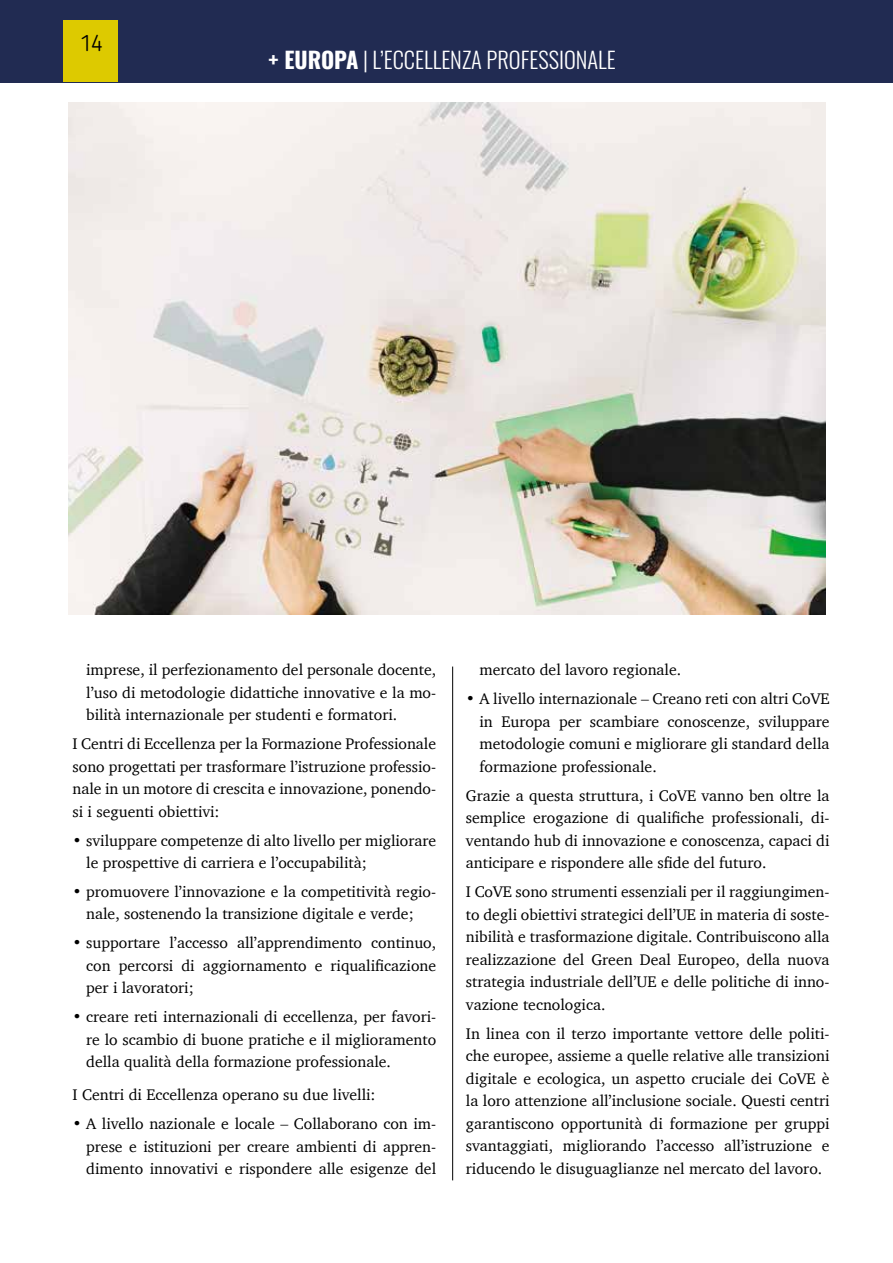
<style>
.page{position:relative;width:893px;height:1263px;background:#fff}
.page>*{position:absolute;margin:0;border:0;box-sizing:border-box;transform-origin:0 0}
.t1{font:22.5px "Oswald";color:#fff}
.t2{font:300 22.5px "Blogger Sans";color:#000}
.t3{font:15.75px/22.5px "Charter";color:#000;text-align:justify}
</style>
<div class="page">
<div style="left:0;top:0;width:893px;height:82px;background:#212b52"></div>
<div style="left:64px;top:21px;width:54px;height:61px;background:#ddca00"></div>
<img style="left:69px;top:102px;width:757px;height:512px">
<hr style="left:452px;top:666px;width:1px;height:514px;background:#000">
<h1 class="t2" style="left:80px;top:29px;width:24px">14</h1>
<h1 class="t1" style="left:269px;top:39px;width:349px">+ EUROPA | L’ECCELLENZA PROFESSIONALE</h1>
<p class="t3" style="left:86px;top:658px;width:351px">imprese, il perfezionamento del personale docente, l’uso di metodologie didattiche innovative e la mo&shy;bilità internazionale per studenti e formatori.</p>
<p class="t3" style="left:73px;top:732px;width:365px">I Centri di Eccellenza per la Formazione Professionale sono progettati per trasformare l’istruzione professio&shy;nale in un motore di crescita e innovazione, ponendo&shy;si i seguenti obiettivi:</p>
<p class="t3" style="left:86px;top:829px;width:351px;text-indent:-14px">• sviluppare competenze di alto livello per migliorare le prospettive di carriera e l’occupabilità;</p>
<p class="t3" style="left:73px;top:880px;width:365px;text-align:center">• promuovere l’innovazione e la competitività regio&shy;nale, sostenendo la transizione digitale e verde;</p>
<p class="t3" style="left:86px;top:931px;width:351px;text-indent:-14px">• supportare l’accesso all’apprendimento continuo, con percorsi di aggiornamento e riqualificazione per i lavoratori;</p>
<p class="t3" style="left:86px;top:1005px;width:351px;text-indent:-14px">• creare reti internazionali di eccellenza, per favori&shy;re lo scambio di buone pratiche e il miglioramento della qualità della formazione professionale.</p>
<p class="t3" style="left:73px;top:1083px;width:305px">I Centri di Eccellenza operano su due livelli:</p>
<p class="t3" style="left:86px;top:1112px;width:351px;text-indent:-14px">• A livello nazionale e locale – Collaborano con im&shy;prese e istituzioni per creare ambienti di appren&shy;dimento innovativi e rispondere alle esigenze del</p>
<p class="t3" style="left:480px;top:658px;width:203px">mercato del lavoro regionale.</p>
<p class="t3" style="left:480px;top:687px;width:351px;text-indent:-14px">• A livello internazionale – Creano reti con altri CoVE in Europa per scambiare conoscenze, sviluppare metodologie comuni e migliorare gli standard della formazione professionale.</p>
<p class="t3" style="left:466px;top:784px;width:365px">Grazie a questa struttura, i CoVE vanno ben oltre la semplice erogazione di qualifiche professionali, di&shy;ventando hub di innovazione e conoscenza, capaci di anticipare e rispondere alle sfide del futuro.</p>
<p class="t3" style="left:466px;top:880px;width:365px">I CoVE sono strumenti essenziali per il raggiungimen&shy;to degli obiettivi strategici dell’UE in materia di soste&shy;nibilità e trasformazione digitale. Contribuiscono alla realizzazione del Green Deal Europeo, della nuova strategia industriale dell’UE e delle politiche di inno&shy;vazione tecnologica.</p>
<p class="t3" style="left:466px;top:1022px;width:365px">In linea con il terzo importante vettore delle politi&shy;che europee, assieme a quelle relative alle transizioni digitale e ecologica, un aspetto cruciale dei CoVE è la loro attenzione all’inclusione sociale. Questi centri garantiscono opportunità di formazione per gruppi svantaggiati, migliorando l’accesso all’istruzione e riducendo le disuguaglianze nel mercato del lavoro.</p>
</div>
